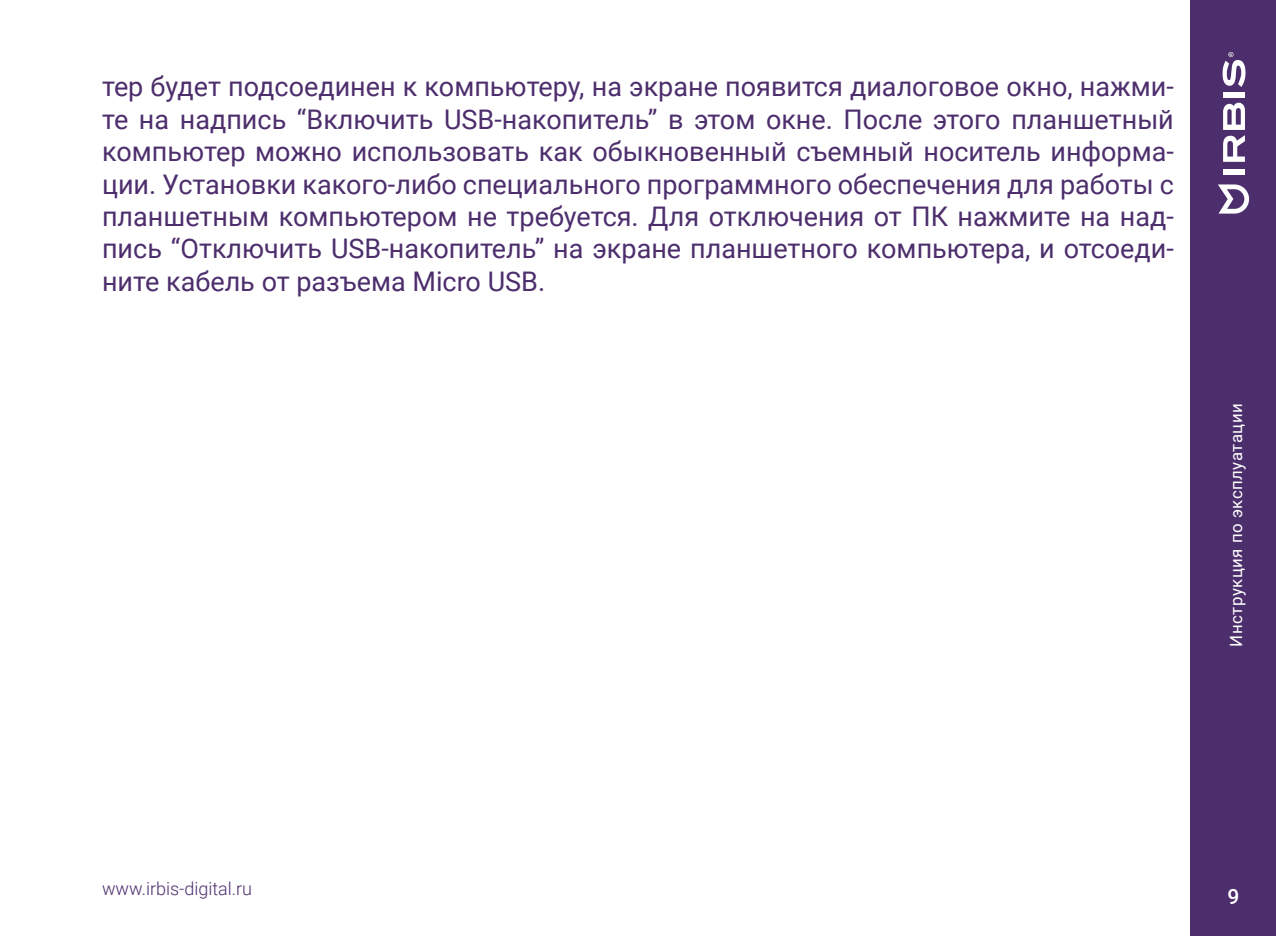
<style>
.page{position:relative;width:1276px;height:936px;background:#fff}
.page>*{position:absolute;margin:0;border:0;box-sizing:border-box;transform-origin:0 0}
.t1{font:27px/32.4px "Roboto";color:#4d2e6d;text-align:justify}
.t2{font:500 21px "Roboto";color:#fff}
.t3{font:300 18px "Roboto";color:#4d2e6d}
.t4{font:16.8px "Roboto";letter-spacing:.03em;color:#fff}
</style>
<div class="page">
<div style="left:1191px;top:0;width:85px;height:935px;background:#4d2e6d"></div>
<svg style="left:1218px;top:184px;width:31px;height:29px"></svg>
<svg style="left:1223px;top:102px;width:22px;height:60px"></svg>
<div style="left:1223px;top:169px;width:22px;height:5px;background:#fff"></div>
<div style="left:1223px;top:92px;width:22px;height:5px;background:#fff"></div>
<svg style="left:1222px;top:52px;width:24px;height:35px"></svg>
<p class="t1" style="left:102px;top:70px;width:1073px">тер будет подсоединен к компьютеру, на экране появится диалоговое окно, нажми&shy;те на надпись “Включить USB-накопитель” в этом окне. После этого планшетный компьютер можно использовать как обыкновенный съемный носитель информа&shy;ции. Установки какого-либо специального программного обеспечения для работы с планшетным компьютером не требуется. Для отключения от ПК нажмите на над&shy;пись “Отключить USB-накопитель” на экране планшетного компьютера, и отсоеди&shy;ните кабель от разъема Micro USB.</p>
<p class="t4" style="left:1224px;top:646px;width:245px;rotate:-90deg">Инструкция по эксплуатации</p>
<p class="t3" style="left:102px;top:876px;width:152px">www.irbis-digital.ru</p>
<p class="t2" style="left:1227px;top:882px;width:13px">9</p>
</div>
